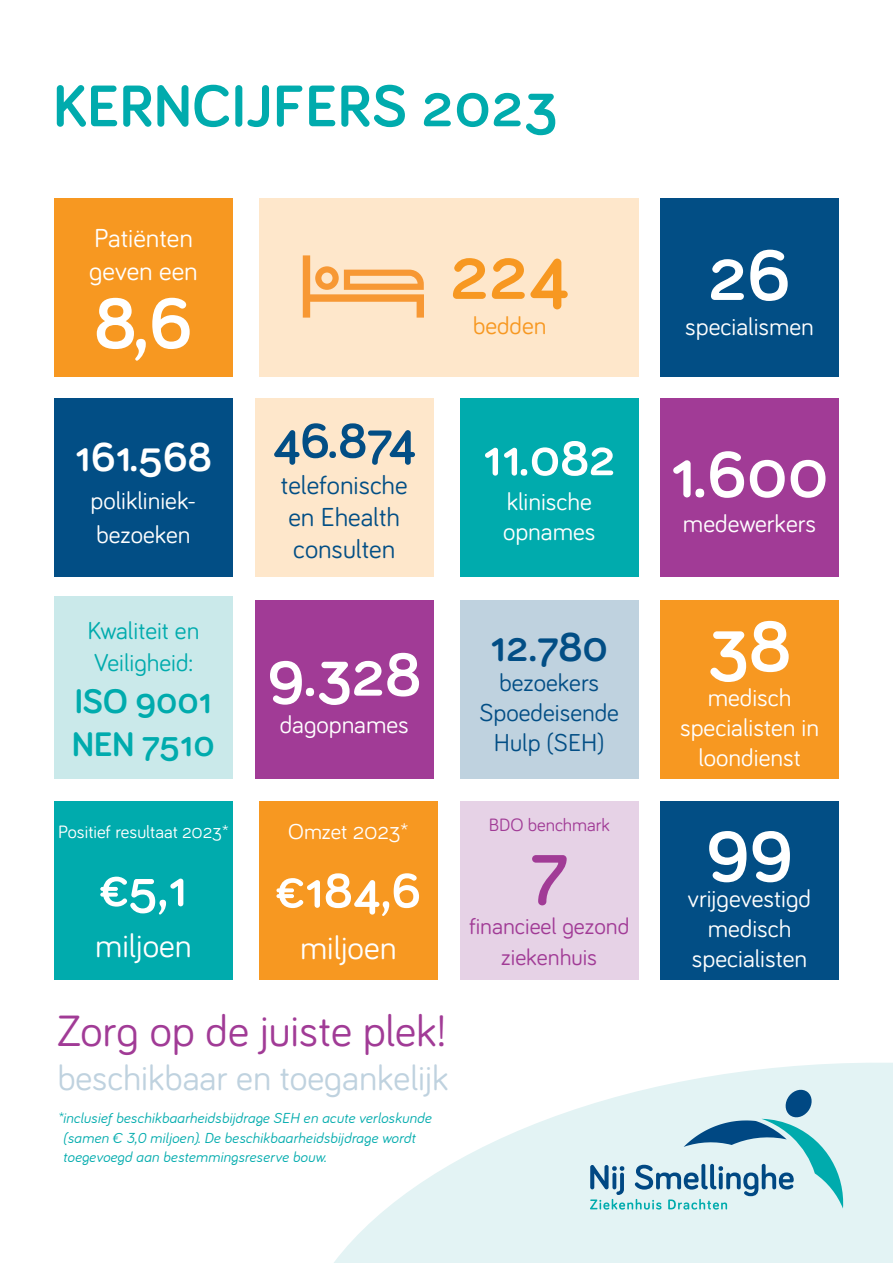
<style>
.page{position:relative;width:893px;height:1263px;background:#fff}
.page>*{position:absolute;margin:0;border:0;box-sizing:border-box;transform-origin:0 0}
.t1{font:700 73.8px "Bariol";color:#fff}
.t2{font:700 73.8px "Bariol";color:#f79821}
.t3{font:700 73.8px "Bariol";color:#a13b96}
.t4{font:700 67.2px "Bariol";color:#fff}
.t5{font:700 63px "Bariol";color:#fff}
.t6{font:700 60.45px "Bariol";letter-spacing:.01em;color:#00abad}
.t7{font:700 50.4px "Bariol";color:#fff}
.t8{font:700 50.4px "Bariol";color:#024e85}
.t9{font:700 50.1px "Bariol";color:#fff}
.t10{font:45.15px "Bariol";color:#a13b96}
.t11{font:700 42px "Bariol";color:#fff}
.t12{font:700 42px "Bariol";color:#024e85}
.t13{font:36.15px "Bariol";color:#bfd2df}
.t14{font:700 35.1px/42.8px "Bariol";color:#00abad}
.t15{font:33.6px "Bariol";color:#fff}
.t16{font:26.85px/31.8px "Bariol";color:#024e85}
.t17{font:26.85px/32.2px "Bariol";color:#fff}
.t18{font:25.2px/30.2px "Bariol";color:#fff}
.t19{font:25.2px/30.2px "Bariol";color:#024e85;text-align:center}
.t20{font:25.2px/32px "Bariol";color:#00abad}
.t21{font:25.2px "Bariol";color:#f79821}
.t22{font:23.55px/30.6px "Bariol";color:#a13b96;text-align:center}
.t23{font:22.2px "Bariol";color:#fff}
.t24{font:18.45px "Bariol";color:#fff}
.t25{font:18.45px "Bariol";color:#a13b96}
.t26{font:italic 15px/19.5px "Bariol";letter-spacing:.01em;color:#00abad}
</style>
<div class="page">
<svg style="left:334px;top:1063px;width:559px;height:200px;fill:#e3f3f4"></svg>
<svg style="left:590px;top:1090px;width:253px;height:119px;background:#b7d8e1"></svg>
<div style="left:660px;top:198px;width:179px;height:179px;background:#024e85"></div>
<div style="left:54px;top:198px;width:179px;height:179px;background:#f79821"></div>
<div style="left:54px;top:596px;width:179px;height:183px;background:#cae9ea"></div>
<div style="left:54px;top:398px;width:179px;height:179px;background:#024e85"></div>
<div style="left:460px;top:600px;width:179px;height:179px;background:#bfd2df"></div>
<div style="left:259px;top:801px;width:179px;height:179px;background:#f79821"></div>
<div style="left:54px;top:801px;width:179px;height:179px;background:#00abad"></div>
<div style="left:460px;top:801px;width:179px;height:179px;background:#e6d2e6"></div>
<div style="left:660px;top:801px;width:179px;height:179px;background:#024e85"></div>
<div style="left:259px;top:198px;width:379px;height:179px;background:#fee7cb"></div>
<svg style="left:303px;top:255px;width:121px;height:63px"></svg>
<div style="left:660px;top:398px;width:179px;height:179px;background:#a13b96"></div>
<div style="left:255px;top:600px;width:179px;height:179px;background:#a13b96"></div>
<div style="left:660px;top:600px;width:179px;height:179px;background:#f79821"></div>
<div style="left:460px;top:398px;width:179px;height:179px;background:#00abad"></div>
<div style="left:255px;top:398px;width:179px;height:179px;background:#fee7cb"></div>
<h3 class="t6" style="left:53px;top:65px;width:506px">KERNCIJFERS 2023</h3>
<h3 class="t17" style="left:89px;top:221px;width:110px">Patiënten geven een</h3>
<h1 class="t1" style="left:94px;top:273px;width:100px">8,6</h1>
<h3 class="t11" style="left:75px;top:428px;width:138px">161.568</h3>
<h3 class="t18" style="left:91px;top:483px;width:107px;line-height:33.5px">polikliniek&shy;bezoeken</h3>
<h3 class="t20" style="left:88px;top:613px;width:113px">Kwaliteit en<br>Veiligheid:</h3>
<h3 class="t14" style="left:72px;top:679px;width:144px">ISO 9001<br>NEN 7510</h3>
<p class="t24" style="left:58px;top:819px;width:172px">Positief resultaat 2023*</p>
<h3 class="t9" style="left:99px;top:855px;width:89px">€5,1</h3>
<h3 class="t15" style="left:95px;top:923px;width:98px">miljoen</h3>
<h1 class="t2" style="left:450px;top:224px;width:120px">224</h1>
<h3 class="t21" style="left:473px;top:308px;width:75px">bedden</h3>
<h3 class="t8" style="left:273px;top:406px;width:145px">46.874</h3>
<h3 class="t16" style="left:281px;top:468px;width:128px">telefonische en Ehealth consulten</h3>
<h3 class="t5" style="left:267px;top:631px;width:155px">9.328</h3>
<h3 class="t18" style="left:280px;top:709px;width:131px">dagopnames</h3>
<h3 class="t23" style="left:288px;top:816px;width:122px">Omzet 2023*</h3>
<h3 class="t9" style="left:276px;top:856px;width:147px">€184,6</h3>
<h3 class="t15" style="left:300px;top:925px;width:98px">miljoen</h3>
<h3 class="t7" style="left:483px;top:424px;width:134px">11.082</h3>
<h3 class="t18" style="left:503px;top:485px;width:94px">klinische opnames</h3>
<h3 class="t12" style="left:490px;top:618px;width:119px">12.780</h3>
<h3 class="t19" style="left:480px;top:666px;width:141px">bezoekers<br>Spoedeisende<br>Hulp (SEH)</h3>
<p class="t25" style="left:489px;top:812px;width:123px">BDO benchmark</p>
<h1 class="t3" style="left:531px;top:819px;width:39px">7</h1>
<h3 class="t22" style="left:469px;top:909px;width:162px">financieel gezond ziekenhuis</h3>
<h3 class="t10" style="left:57px;top:1000px;width:390px">Zorg op de juiste plek!</h3>
<h3 class="t13" style="left:57px;top:1053px;width:393px">beschikbaar en toegankelijk</h3>
<p class="t26" style="left:63px;top:1108px;width:370px;text-indent:-6px">*inclusief beschikbaarheidsbijdrage SEH en acute verloskunde (samen € 3,0 miljoen). De beschikbaarheidsbijdrage wordt toegevoegd aan bestemmingsreserve bouw.</p>
<h1 class="t1" style="left:708px;top:225px;width:84px">26</h1>
<h3 class="t18" style="left:685px;top:310px;width:130px">specialismen</h3>
<h2 class="t4" style="left:671px;top:428px;width:159px">1.600</h2>
<h3 class="t18" style="left:683px;top:507px;width:135px">medewerkers</h3>
<h1 class="t1" style="left:708px;top:596px;width:84px">38</h1>
<h3 class="t18" style="left:680px;top:681px;width:140px;text-align:center">medisch specialisten in loondienst</h3>
<h1 class="t1" style="left:706px;top:796px;width:88px">99</h1>
<h3 class="t18" style="left:688px;top:882px;width:125px;text-align:center">vrijgevestigd medisch specialisten</h3>
</div>
